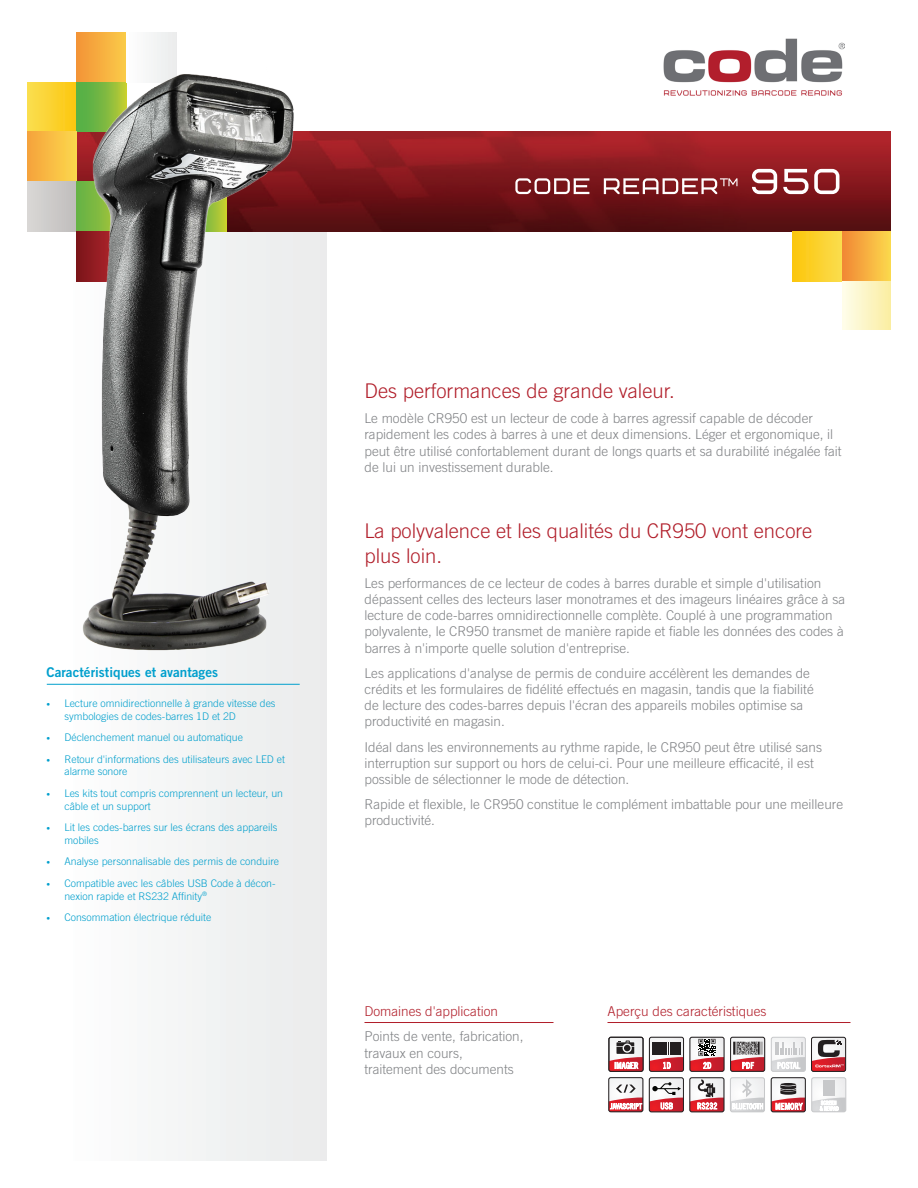
<style>
.page{position:relative;width:918px;height:1188px;background:#fff}
.page>*{position:absolute;margin:0;border:0;box-sizing:border-box;transform-origin:0 0}
.t1{font:300 20.25px/24.3px "Trade Gothic LT Std";color:#b11e2a}
.t2{font:300 13.5px/16.2px "Trade Gothic LT Std";color:#808285}
.t3{font:300 13.5px "Trade Gothic LT Std";color:#b11e2a}
.t4{font:13.5px "Trade Gothic LT Std Bd 2";color:#009fcd}
.t5{font:300 10.5px/12.6px "Trade Gothic LT Std";color:#009fcd}
.s1{font-weight:400;font-size:7.5px}
</style>
<div class="page">
<div style="left:811px;top:1077px;width:35px;height:35px;border:1px solid #c7c8ca;border-radius:2px"></div>
<div style="left:730px;top:1077px;width:35px;height:35px;border:1px solid #c7c8ca;border-radius:2px"></div>
<svg style="left:730px;top:1078px;width:35px;height:34px"></svg>
<svg style="left:812px;top:1078px;width:34px;height:34px"></svg>
<div style="left:771px;top:1037px;width:35px;height:35px;border:1px solid #c7c8ca;border-radius:2px"></div>
<svg style="left:771px;top:1037px;width:34px;height:34px"></svg>
<div style="left:609px;top:1037px;width:34px;height:35px;border:1px solid #231f20;border-radius:2px"></div>
<svg style="left:609px;top:1037px;width:34px;height:34px"></svg>
<div style="left:649px;top:1077px;width:35px;height:35px;border:1px solid #231f20;border-radius:2px"></div>
<svg style="left:649px;top:1078px;width:34px;height:34px"></svg>
<div style="left:649px;top:1037px;width:35px;height:35px;border:1px solid #231f20;border-radius:2px"></div>
<svg style="left:649px;top:1037px;width:35px;height:34px"></svg>
<div style="left:690px;top:1037px;width:34px;height:35px;border:1px solid #231f20;border-radius:2px"></div>
<svg style="left:690px;top:1037px;width:34px;height:34px"></svg>
<div style="left:689px;top:1077px;width:35px;height:35px;border:1px solid #231f20;border-radius:2px"></div>
<svg style="left:689px;top:1078px;width:35px;height:34px"></svg>
<div style="left:771px;top:1077px;width:35px;height:35px;border:1px solid #231f20;border-radius:2px"></div>
<svg style="left:771px;top:1078px;width:34px;height:34px"></svg>
<div style="left:730px;top:1037px;width:35px;height:35px;border:1px solid #231f20;border-radius:2px"></div>
<svg style="left:730px;top:1037px;width:35px;height:34px"></svg>
<div style="left:811px;top:1037px;width:35px;height:35px;border:1px solid #231f20;border-radius:2px"></div>
<svg style="left:811px;top:1037px;width:35px;height:34px"></svg>
<div style="left:608px;top:1077px;width:35px;height:35px;border:1px solid #231f20;border-radius:2px"></div>
<svg style="left:609px;top:1078px;width:34px;height:34px"></svg>
<div style="left:28px;top:167px;width:298px;height:994px;background:#f5f6f6"></div>
<img style="left:494px;top:132px;width:397px;height:99px">
<div style="left:77px;top:33px;width:50px;height:49px;background:linear-gradient(to right,#f39437,#fbcb48)"></div>
<div style="left:27px;top:82px;width:50px;height:50px;background:#fada45"></div>
<div style="left:27px;top:132px;width:50px;height:50px;background:#f6ab3e"></div>
<div style="left:27px;top:182px;width:50px;height:49px;background:#d5d3d1"></div>
<div style="left:127px;top:33px;width:49px;height:49px;background:#f4f5f6"></div>
<div style="left:793px;top:231px;width:50px;height:50px;background:linear-gradient(to right,#fcc60b,#fadd4e)"></div>
<div style="left:843px;top:231px;width:48px;height:50px;background:linear-gradient(to right,#f28835,#fbd84c)"></div>
<div style="left:843px;top:281px;width:48px;height:49px;background:linear-gradient(to right,#fefdea,#faeea3)"></div>
<hr style="left:364px;top:1022px;width:190px;height:1px;background:#b11e2a">
<hr style="left:608px;top:1022px;width:242px;height:1px;background:#b11e2a">
<svg style="left:515px;top:169px;width:324px;height:25px"></svg>
<img style="left:43px;top:68px;width:451px;height:624px">
<img style="left:663px;top:38px;width:181px;height:58px">
<p class="t4" style="left:46px;top:664px;width:173px">Caractéristiques et avantages</p>
<p class="t5" style="left:64px;top:697px;width:213px;text-indent:-18px"><span class="s1">•</span> Lecture omnidirectionnelle à grande vitesse des symbologies de codes-barres 1D et 2D</p>
<p class="t5" style="left:46px;top:731px;width:198px"><span class="s1">•</span> Déclenchement manuel ou automatique</p>
<p class="t5" style="left:64px;top:753px;width:222px;text-indent:-18px"><span class="s1">•</span> Retour d'informations des utilisateurs avec LED et alarme sonore</p>
<p class="t5" style="left:64px;top:787px;width:220px;text-indent:-18px"><span class="s1">•</span> Les kits tout compris comprennent un lecteur, un câble et un support</p>
<p class="t5" style="left:64px;top:821px;width:214px;text-indent:-18px"><span class="s1">•</span> Lit les codes-barres sur les écrans des appareils mobiles</p>
<p class="t5" style="left:46px;top:855px;width:234px"><span class="s1">•</span> Analyse personnalisable des permis de conduire</p>
<p class="t5" style="left:64px;top:877px;width:213px;text-indent:-18px"><span class="s1">•</span> Compatible avec les câbles USB Code à décon&shy;nexion rapide et RS232 Affinity<sup>®</sup></p>
<p class="t5" style="left:46px;top:911px;width:167px"><span class="s1">•</span> Consommation électrique réduite</p>
<p class="t1" style="left:364px;top:378px;width:312px">Des performances de grande valeur.</p>
<p class="t2" style="left:364px;top:410px;width:479px">Le modèle CR950 est un lecteur de code à barres agressif capable de décoder rapidement les codes à barres à une et deux dimensions. Léger et ergonomique, il peut être utilisé confortablement durant de longs quarts et sa durabilité inégalée fait de lui un investissement durable.</p>
<p class="t1" style="left:364px;top:519px;width:449px">La polyvalence et les qualités du CR950 vont encore plus loin.</p>
<p class="t2" style="left:364px;top:575px;width:482px">Les performances de ce lecteur de codes à barres durable et simple d'utilisation dépassent celles des lecteurs laser monotrames et des imageurs linéaires grâce à sa lecture de code-barres omnidirectionnelle complète. Couplé à une programmation polyvalente, le CR950 transmet de manière rapide et fiable les données des codes à barres à n'importe quelle solution d'entreprise.</p>
<p class="t2" style="left:364px;top:665px;width:451px">Les applications d'analyse de permis de conduire accélèrent les demandes de crédits et les formulaires de fidélité effectués en magasin, tandis que la fiabilité de lecture des codes-barres depuis l'écran des appareils mobiles optimise sa productivité en magasin.</p>
<p class="t2" style="left:364px;top:739px;width:459px">Idéal dans les environnements au rythme rapide, le CR950 peut être utilisé sans interruption sur support ou hors de celui-ci. Pour une meilleure efficacité, il est possible de sélectionner le mode de détection.</p>
<p class="t2" style="left:364px;top:796px;width:480px">Rapide et flexible, le CR950 constitue le complément imbattable pour une meilleure productivité.</p>
<p class="t3" style="left:364px;top:1003px;width:135px">Domaines d'application</p>
<p class="t2" style="left:364px;top:1028px;width:161px">Points de vente, fabrication, travaux en cours, traitement des documents</p>
<p class="t3" style="left:608px;top:1003px;width:161px">Aperçu des caractéristiques</p>
</div>
